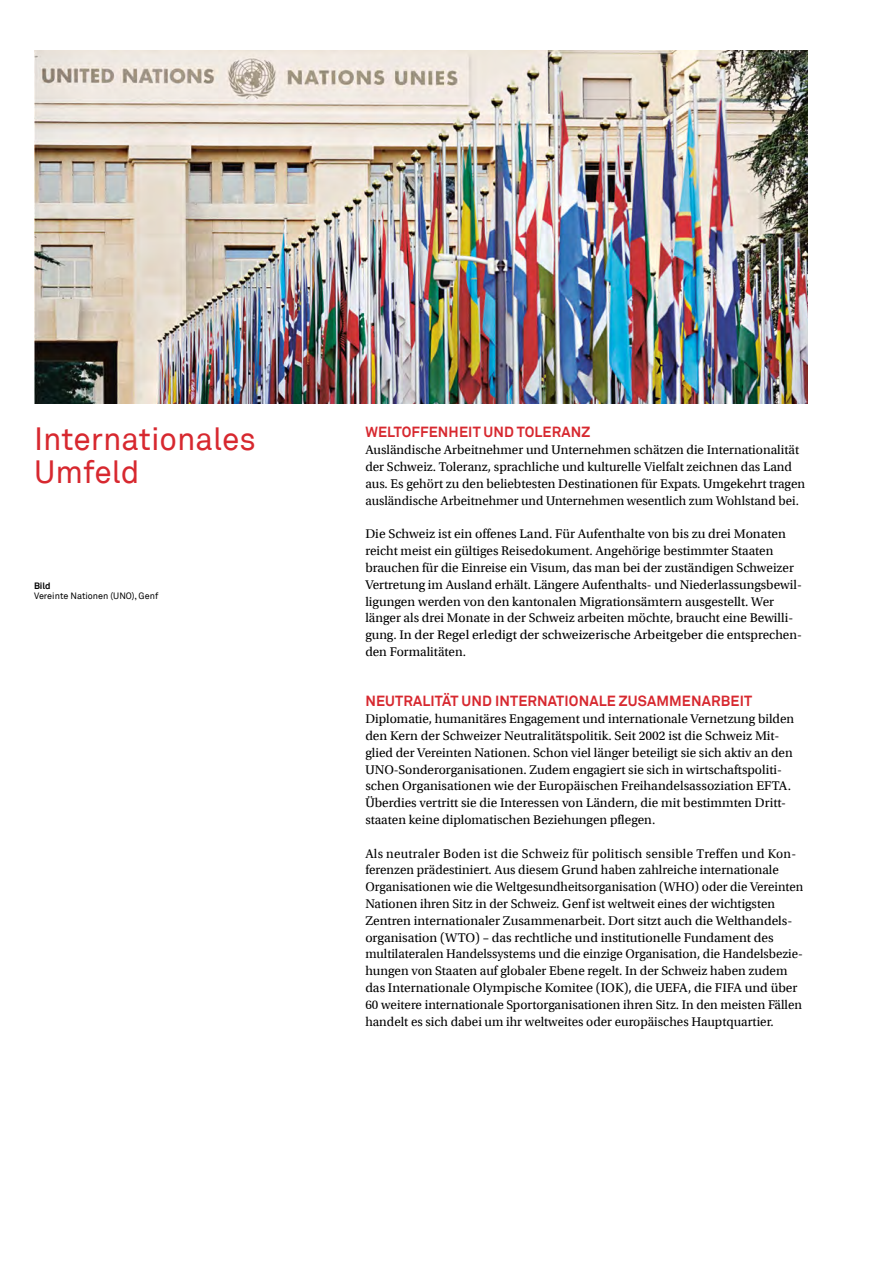
<style>
.page{position:relative;width:893px;height:1263px;background:#fff}
.page>*{position:absolute;margin:0;border:0;box-sizing:border-box;transform-origin:0 0}
.t1{font:31.5px/33.6px "Akkurat S GE Regular";color:#d7282f}
.t2{font:14.4px "Akkurat S GE Bold";letter-spacing:.01em;color:#d7282f}
.t3{font:13.2px/16.8px "Utopia S GE Regular";color:#000}
.t4{font:9px "Akkurat S GE Regular";color:#000}
.t5{font:9px "Akkurat S GE Bold";color:#000}
</style>
<div class="page">
<img style="left:34px;top:51px;width:774px;height:353px">
<h1 class="t1" style="left:34px;top:420px;width:224px">Internationales<br>Umfeld</h1>
<p class="t2" style="left:365px;top:422px;width:226px">WELTOFFENHEIT UND TOLERANZ</p>
<p class="t3" style="left:365px;top:441px;width:441px">Ausländische Arbeitnehmer und Unternehmen schätzen die Internationalität der Schweiz. Toleranz, sprachliche und kulturelle Vielfalt zeichnen das Land aus. Es gehört zu den beliebtesten Destinationen für Expats. Umgekehrt tragen ausländische Arbeitnehmer und Unternehmen wesentlich zum Wohlstand bei.</p>
<p class="t3" style="left:365px;top:525px;width:438px">Die Schweiz ist ein offenes Land. Für Aufenthalte von bis zu drei Monaten reicht meist ein gültiges Reisedokument. Angehörige bestimmter Staaten brauchen für die Einreise ein Visum, das man bei der zuständigen Schweizer Vertretung im Ausland erhält. Längere Aufenthalts- und Niederlassungsbewil&shy;ligungen werden von den kantonalen Migrationsämtern ausgestellt. Wer länger als drei Monate in der Schweiz arbeiten möchte, braucht eine Bewilli&shy;gung. In der Regel erledigt der schweizerische Arbeitgeber die entsprechen&shy;den Formalitäten.</p>
<p class="t2" style="left:365px;top:691px;width:388px">NEUTRALITÄT UND INTERNATIONALE ZUSAMMENARBEIT</p>
<p class="t3" style="left:365px;top:709px;width:430px">Diplomatie, humanitäres Engagement und internationale Vernetzung bilden den Kern der Schweizer Neutralitätspolitik. Seit 2002 ist die Schweiz Mit&shy;glied der Vereinten Nationen. Schon viel länger beteiligt sie sich aktiv an den UNO-Sonderorganisationen. Zudem engagiert sie sich in wirtschaftspoliti&shy;schen Organisationen wie der Europäischen Freihandelsassoziation EFTA.<br>Überdies vertritt sie die Interessen von Ländern, die mit bestimmten Dritt&shy;staaten keine diplomatischen Beziehungen pflegen.</p>
<p class="t3" style="left:365px;top:844px;width:440px">Als neutraler Boden ist die Schweiz für politisch sensible Treffen und Kon&shy;ferenzen prädestiniert. Aus diesem Grund haben zahlreiche internationale Organisationen wie die Weltgesundheitsorganisation (WHO) oder die Vereinten Nationen ihren Sitz in der Schweiz. Genf ist weltweit eines der wichtigsten Zentren internationaler Zusammenarbeit. Dort sitzt auch die Welthandels&shy;organisation (WTO) – das rechtliche und institutionelle Fundament des multilateralen Handelssystems und die einzige Organisation, die Handelsbezie&shy;hungen von Staaten auf globaler Ebene regelt. In der Schweiz haben zudem das Internationale Olympische Komitee (IOK), die UEFA, die FIFA und über 60 weitere internationale Sportorganisationen ihren Sitz. In den meisten Fällen handelt es sich dabei um ihr weltweites oder europäisches Hauptquartier.</p>
<p class="t5" style="left:34px;top:579px;width:18px">Bild</p>
<p class="t4" style="left:34px;top:590px;width:126px">Vereinte Nationen (UNO), Genf</p>
</div>
